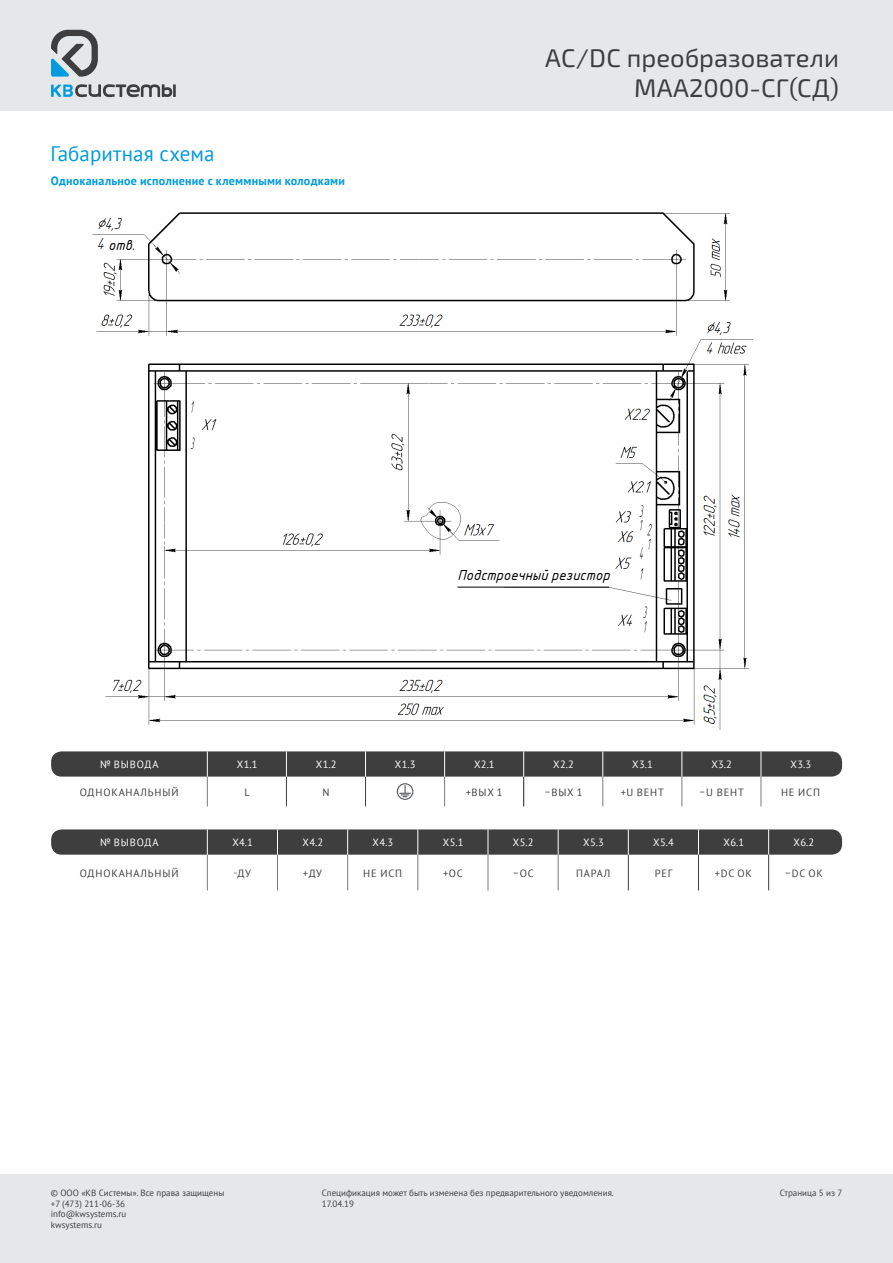
<style>
.page{position:relative;width:893px;height:1263px;background:#fff}
.page>*{position:absolute;margin:0;border:0;box-sizing:border-box;transform-origin:0 0}
.t1{font:25.5px/30.6px "Exo 2.0";color:#3e3e3f;text-align:right}
.t2{font:21px "PT Sans";color:#009bde}
.t3{font:italic 13.95px "GOST Common";color:#000}
.подзаголовок{font:700 12px "PT Sans";letter-spacing:.02em;color:#009bde}
.текст_таблиц{font:10.5px "PT Sans";letter-spacing:.08em;color:#3e3e3f}
.заголовок_таблиц{font:10.5px "PT Sans";letter-spacing:.04em;color:#fff}
.текст{font:10.5px "PT Sans";color:#3e3e3f}
.t4{font:9px/10.8px "PT Sans";color:#3e3e3f}
</style>
<div class="page">
<div style="left:0;top:1175px;width:893px;height:88px;background:#e6e7e9"></div>
<div style="left:0;top:0;width:893px;height:110px;background:#e6e7e9"></div>
<svg style="left:51px;top:30px;width:47px;height:47px"></svg>
<svg style="left:51px;top:84px;width:125px;height:13px"></svg>
<img style="left:92px;top:213px;width:662px;height:517px">
<div style="left:507px;top:567px;width:97px;height:19px;background:#fff"></div>
<div style="left:108px;top:237px;width:31px;height:18px;background:#fff"></div>
<hr style="left:458px;top:587px;width:151px;height:1px;background:#000">
<div style="left:51px;top:829px;width:791px;height:26px;background:#3e3e3f;border-radius:11px"></div>
<div style="left:51px;top:751px;width:791px;height:26px;background:#3e3e3f;border-radius:11px"></div>
<hr style="left:207px;top:855px;width:1px;height:35px;background:#787a7d">
<svg style="left:207px;top:829px;width:1px;height:26px"></svg>
<hr style="left:628px;top:855px;width:1px;height:35px;background:#3e3e3f">
<hr style="left:277px;top:855px;width:1px;height:35px;background:#787a7d">
<hr style="left:347px;top:855px;width:1px;height:35px;background:#787a7d">
<hr style="left:418px;top:855px;width:1px;height:35px;background:#787a7d">
<svg style="left:698px;top:829px;width:1px;height:26px"></svg>
<svg style="left:768px;top:829px;width:1px;height:26px"></svg>
<hr style="left:698px;top:855px;width:1px;height:35px;background:#3e3e3f">
<hr style="left:768px;top:855px;width:1px;height:35px;background:#3e3e3f">
<svg style="left:277px;top:829px;width:1px;height:26px"></svg>
<svg style="left:347px;top:829px;width:1px;height:26px"></svg>
<svg style="left:417px;top:829px;width:1px;height:26px"></svg>
<svg style="left:488px;top:829px;width:1px;height:26px"></svg>
<svg style="left:558px;top:829px;width:1px;height:26px"></svg>
<svg style="left:628px;top:829px;width:1px;height:26px"></svg>
<hr style="left:488px;top:855px;width:1px;height:35px;background:#787a7d">
<hr style="left:558px;top:855px;width:1px;height:35px;background:#787a7d">
<svg style="left:207px;top:751px;width:1px;height:55px"></svg>
<svg style="left:286px;top:751px;width:1px;height:55px"></svg>
<svg style="left:365px;top:751px;width:1px;height:55px"></svg>
<svg style="left:444px;top:751px;width:1px;height:55px"></svg>
<svg style="left:523px;top:751px;width:1px;height:55px"></svg>
<svg style="left:602px;top:751px;width:2px;height:55px"></svg>
<svg style="left:681px;top:751px;width:2px;height:55px"></svg>
<svg style="left:761px;top:751px;width:1px;height:55px"></svg>
<div style="left:397px;top:783px;width:16px;height:17px;border:1px solid #57585a;border-radius:50%"></div>
<svg style="left:399px;top:785px;width:12px;height:12px"></svg>
<p class="t2" style="left:51px;top:140px;width:165px">Габаритная схема</p>
<p class="подзаголовок" style="left:51px;top:172px;width:296px">Одноканальное исполнение с клеммными колодками</p>
<p class="t3" style="left:108px;top:236px;width:28px">отв.</p>
<h1 class="t1" style="left:545px;top:43px;width:295px">AC/DC преобразователи<br>МАА2000-СГ(СД)</h1>
<p class="t3" style="left:458px;top:566px;width:154px">Подстроечный резистор</p>
<p class="заголовок_таблиц" style="left:100px;top:758px;width:60px">№ ВЫВОДА</p>
<p class="заголовок_таблиц" style="left:237px;top:758px;width:22px">X1.1</p>
<p class="заголовок_таблиц" style="left:316px;top:758px;width:22px">X1.2</p>
<p class="заголовок_таблиц" style="left:395px;top:758px;width:22px">X1.3</p>
<p class="заголовок_таблиц" style="left:474px;top:758px;width:22px">X2.1</p>
<p class="заголовок_таблиц" style="left:553px;top:758px;width:22px">X2.2</p>
<p class="заголовок_таблиц" style="left:632px;top:758px;width:22px">X3.1</p>
<p class="заголовок_таблиц" style="left:711px;top:758px;width:22px">X3.2</p>
<p class="заголовок_таблиц" style="left:790px;top:758px;width:22px">X3.3</p>
<p class="текст_таблиц" style="left:80px;top:785px;width:100px">ОДНОКАНАЛЬНЫЙ</p>
<p class="текст" style="left:244px;top:785px;width:7px">L</p>
<p class="текст" style="left:322px;top:785px;width:9px">N</p>
<p class="текст_таблиц" style="left:466px;top:785px;width:38px">+ВЫХ 1</p>
<p class="текст_таблиц" style="left:544px;top:785px;width:40px">–ВЫХ 1</p>
<p class="текст_таблиц" style="left:621px;top:785px;width:45px">+U ВЕНТ</p>
<p class="текст_таблиц" style="left:699px;top:785px;width:47px">–U ВЕНТ</p>
<p class="текст_таблиц" style="left:781px;top:785px;width:40px">НЕ ИСП</p>
<p class="заголовок_таблиц" style="left:100px;top:836px;width:60px">№ ВЫВОДА</p>
<p class="заголовок_таблиц" style="left:232px;top:836px;width:22px">X4.1</p>
<p class="заголовок_таблиц" style="left:302px;top:836px;width:22px">X4.2</p>
<p class="заголовок_таблиц" style="left:373px;top:836px;width:22px">X4.3</p>
<p class="заголовок_таблиц" style="left:443px;top:836px;width:22px">X5.1</p>
<p class="заголовок_таблиц" style="left:513px;top:836px;width:22px">X5.2</p>
<p class="заголовок_таблиц" style="left:583px;top:836px;width:22px">X5.3</p>
<p class="заголовок_таблиц" style="left:653px;top:836px;width:22px">X5.4</p>
<p class="заголовок_таблиц" style="left:723px;top:836px;width:22px">X6.1</p>
<p class="заголовок_таблиц" style="left:794px;top:836px;width:22px">X6.2</p>
<p class="текст_таблиц" style="left:80px;top:866px;width:100px">ОДНОКАНАЛЬНЫЙ</p>
<p class="текст_таблиц" style="left:234px;top:866px;width:19px">-ДУ</p>
<p class="текст_таблиц" style="left:303px;top:866px;width:21px">+ДУ</p>
<p class="текст_таблиц" style="left:363px;top:866px;width:40px">НЕ ИСП</p>
<p class="текст_таблиц" style="left:443px;top:866px;width:21px">+ОС</p>
<p class="текст_таблиц" style="left:512px;top:866px;width:23px">–ОС</p>
<p class="текст_таблиц" style="left:576px;top:866px;width:36px">ПАРАЛ</p>
<p class="текст_таблиц" style="left:655px;top:866px;width:19px">РЕГ</p>
<p class="текст_таблиц" style="left:715px;top:866px;width:39px">+DC OK</p>
<p class="текст_таблиц" style="left:784px;top:866px;width:40px">–DC OK</p>
<p class="t4" style="left:51px;top:1187px;width:175px">© ООО «КВ Системы». Все права защищены +7 (473) 211-06-36<br>info@kwsystems.ru<br>kwsystems.ru</p>
<p class="t4" style="left:322px;top:1187px;width:294px">Спецификация может быть изменена без предварительного уведомления.<br>17.04.19</p>
<p class="t4" style="left:780px;top:1187px;width:64px">Страница 5 из 7</p>
</div>
